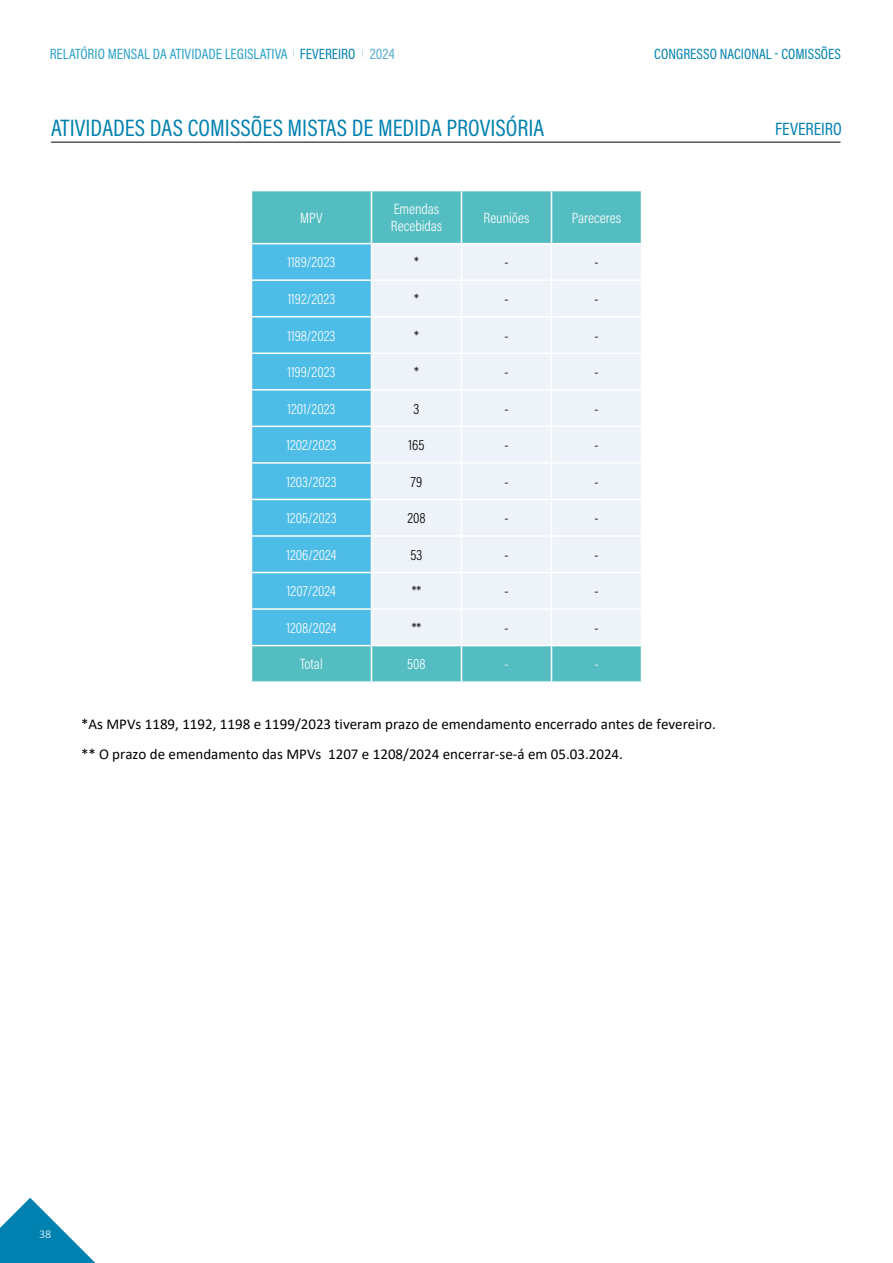
<style>
.page{position:relative;width:893px;height:1263px;background:#fff}
.page>*{position:absolute;margin:0;border:0;box-sizing:border-box;transform-origin:0 0}
.t1{font:24px "Acumin Pro Cond";color:#0080af}
.t2{font:18px "Acumin Pro Cond";color:#0080af}
.t3{font:15px/30px "Calibri";color:#000}
.t4{font:300 15px/16.5px "Acumin Pro Cond";color:#fff}
.t5{font:15px "Acumin Pro Cond";color:#29a1c7}
.t6{font:300 15px "Acumin Pro Cond";letter-spacing:.005em;color:#000}
.t7{font:15px "Acumin Pro Cond";color:#0082ae}
.t8{font:300 12px "Calibri";color:#fff}
.s1{color:#0080af}
.s2{color:#57acce}
</style>
<div class="page">
<svg style="left:0;top:1198px;width:96px;height:65px"></svg>
<div style="left:252px;top:191px;width:389px;height:490px;background:#54bdc1"></div>
<div style="left:252px;top:244px;width:119px;height:401px;background:#4dbde8"></div>
<div style="left:372px;top:244px;width:269px;height:401px;background:#edf3f8"></div>
<hr style="left:371px;top:191px;width:1px;height:52px;background:#fff">
<hr style="left:461px;top:191px;width:1px;height:52px;background:#fff">
<hr style="left:551px;top:191px;width:1px;height:52px;background:#fff">
<hr style="left:251px;top:243px;width:120px;height:1px;background:#fff">
<hr style="left:371px;top:243px;width:90px;height:1px;background:#fff">
<hr style="left:371px;top:244px;width:1px;height:35px;background:#fff">
<hr style="left:461px;top:243px;width:90px;height:1px;background:#fff">
<hr style="left:461px;top:244px;width:1px;height:35px;background:#fff">
<hr style="left:551px;top:243px;width:91px;height:1px;background:#fff">
<hr style="left:551px;top:244px;width:1px;height:35px;background:#fff">
<hr style="left:251px;top:279px;width:120px;height:2px;background:#fff">
<hr style="left:371px;top:279px;width:90px;height:2px;background:#fff">
<hr style="left:371px;top:281px;width:1px;height:35px;background:#fff">
<hr style="left:461px;top:279px;width:90px;height:2px;background:#fff">
<hr style="left:461px;top:281px;width:1px;height:35px;background:#fff">
<hr style="left:551px;top:279px;width:91px;height:2px;background:#fff">
<hr style="left:551px;top:281px;width:1px;height:35px;background:#fff">
<hr style="left:251px;top:316px;width:120px;height:1px;background:#fff">
<hr style="left:371px;top:316px;width:90px;height:1px;background:#fff">
<hr style="left:371px;top:317px;width:1px;height:35px;background:#fff">
<hr style="left:461px;top:316px;width:90px;height:1px;background:#fff">
<hr style="left:461px;top:317px;width:1px;height:35px;background:#fff">
<hr style="left:551px;top:316px;width:91px;height:1px;background:#fff">
<hr style="left:551px;top:317px;width:1px;height:35px;background:#fff">
<hr style="left:251px;top:352px;width:120px;height:2px;background:#fff">
<hr style="left:371px;top:352px;width:90px;height:2px;background:#fff">
<hr style="left:371px;top:354px;width:1px;height:35px;background:#fff">
<hr style="left:461px;top:352px;width:90px;height:2px;background:#fff">
<hr style="left:461px;top:354px;width:1px;height:35px;background:#fff">
<hr style="left:551px;top:352px;width:91px;height:2px;background:#fff">
<hr style="left:551px;top:354px;width:1px;height:35px;background:#fff">
<hr style="left:251px;top:389px;width:120px;height:2px;background:#fff">
<hr style="left:371px;top:389px;width:90px;height:2px;background:#fff">
<hr style="left:371px;top:391px;width:1px;height:35px;background:#fff">
<hr style="left:461px;top:389px;width:90px;height:2px;background:#fff">
<hr style="left:461px;top:391px;width:1px;height:35px;background:#fff">
<hr style="left:551px;top:389px;width:91px;height:2px;background:#fff">
<hr style="left:551px;top:391px;width:1px;height:35px;background:#fff">
<hr style="left:251px;top:426px;width:120px;height:1px;background:#fff">
<hr style="left:371px;top:426px;width:90px;height:1px;background:#fff">
<hr style="left:371px;top:427px;width:1px;height:35px;background:#fff">
<hr style="left:461px;top:426px;width:90px;height:1px;background:#fff">
<hr style="left:461px;top:427px;width:1px;height:35px;background:#fff">
<hr style="left:551px;top:426px;width:91px;height:1px;background:#fff">
<hr style="left:551px;top:427px;width:1px;height:35px;background:#fff">
<hr style="left:251px;top:462px;width:120px;height:2px;background:#fff">
<hr style="left:371px;top:462px;width:90px;height:2px;background:#fff">
<hr style="left:371px;top:464px;width:1px;height:35px;background:#fff">
<hr style="left:461px;top:462px;width:90px;height:2px;background:#fff">
<hr style="left:461px;top:464px;width:1px;height:35px;background:#fff">
<hr style="left:551px;top:462px;width:91px;height:2px;background:#fff">
<hr style="left:551px;top:464px;width:1px;height:35px;background:#fff">
<hr style="left:251px;top:499px;width:120px;height:1px;background:#fff">
<hr style="left:371px;top:499px;width:90px;height:1px;background:#fff">
<hr style="left:371px;top:500px;width:1px;height:35px;background:#fff">
<hr style="left:461px;top:499px;width:90px;height:1px;background:#fff">
<hr style="left:461px;top:500px;width:1px;height:35px;background:#fff">
<hr style="left:551px;top:499px;width:91px;height:1px;background:#fff">
<hr style="left:551px;top:500px;width:1px;height:35px;background:#fff">
<hr style="left:251px;top:535px;width:120px;height:2px;background:#fff">
<hr style="left:371px;top:535px;width:90px;height:2px;background:#fff">
<hr style="left:371px;top:537px;width:1px;height:35px;background:#fff">
<hr style="left:461px;top:535px;width:90px;height:2px;background:#fff">
<hr style="left:461px;top:537px;width:1px;height:35px;background:#fff">
<hr style="left:551px;top:535px;width:91px;height:2px;background:#fff">
<hr style="left:551px;top:537px;width:1px;height:35px;background:#fff">
<hr style="left:251px;top:572px;width:120px;height:1px;background:#fff">
<hr style="left:371px;top:572px;width:90px;height:1px;background:#fff">
<hr style="left:371px;top:573px;width:1px;height:35px;background:#fff">
<hr style="left:461px;top:572px;width:90px;height:1px;background:#fff">
<hr style="left:461px;top:573px;width:1px;height:35px;background:#fff">
<hr style="left:551px;top:572px;width:91px;height:1px;background:#fff">
<hr style="left:551px;top:573px;width:1px;height:35px;background:#fff">
<hr style="left:251px;top:608px;width:120px;height:2px;background:#fff">
<hr style="left:371px;top:608px;width:90px;height:2px;background:#fff">
<hr style="left:371px;top:610px;width:1px;height:35px;background:#fff">
<hr style="left:461px;top:608px;width:90px;height:2px;background:#fff">
<hr style="left:461px;top:610px;width:1px;height:35px;background:#fff">
<hr style="left:551px;top:608px;width:91px;height:2px;background:#fff">
<hr style="left:551px;top:610px;width:1px;height:35px;background:#fff">
<hr style="left:251px;top:645px;width:120px;height:1px;background:#fff">
<hr style="left:371px;top:645px;width:90px;height:1px;background:#fff">
<hr style="left:371px;top:646px;width:1px;height:35px;background:#fff">
<hr style="left:461px;top:645px;width:90px;height:1px;background:#fff">
<hr style="left:461px;top:646px;width:1px;height:35px;background:#fff">
<hr style="left:551px;top:645px;width:91px;height:1px;background:#fff">
<hr style="left:551px;top:646px;width:1px;height:35px;background:#fff">
<hr style="left:51px;top:142px;width:789px;height:1px;background:#000">
<p class="t5" style="left:50px;top:44px;width:347px">RELATÓRIO MENSAL DA ATIVIDADE LEGISLATIVA <sup>|</sup> <span class="s1">FEVEREIRO</span> <sup>|</sup> <span class="s2">2024</span></p>
<p class="t7" style="left:654px;top:44px;width:188px">CONGRESSO NACIONAL - COMISSÕES</p>
<h1 class="t1" style="left:51px;top:112px;width:495px">ATIVIDADES DAS COMISSÕES MISTAS DE MEDIDA PROVISÓRIA</h1>
<p class="t2" style="left:775px;top:118px;width:68px">FEVEREIRO</p>
<p class="t4" style="left:300px;top:209px;width:24px">MPV</p>
<p class="t4" style="left:391px;top:201px;width:53px">Emendas<br>Recebidas</p>
<p class="t4" style="left:483px;top:209px;width:48px">Reuniões</p>
<p class="t4" style="left:572px;top:209px;width:51px">Pareceres</p>
<p class="t4" style="left:288px;top:254px;width:49px">1189/2023</p>
<p class="t6" style="left:414px;top:253px;width:6px">*</p>
<p class="t6" style="left:504px;top:253px;width:6px">-</p>
<p class="t6" style="left:594px;top:253px;width:6px">-</p>
<p class="t4" style="left:288px;top:290px;width:49px">1192/2023</p>
<p class="t6" style="left:414px;top:289px;width:6px">*</p>
<p class="t4" style="left:288px;top:327px;width:49px">1198/2023</p>
<p class="t6" style="left:414px;top:326px;width:6px">*</p>
<p class="t4" style="left:288px;top:363px;width:49px">1199/2023</p>
<p class="t6" style="left:414px;top:362px;width:6px">*</p>
<p class="t6" style="left:504px;top:289px;width:6px">-</p>
<p class="t6" style="left:594px;top:289px;width:6px">-</p>
<p class="t6" style="left:504px;top:326px;width:6px">-</p>
<p class="t6" style="left:594px;top:326px;width:6px">-</p>
<p class="t6" style="left:504px;top:362px;width:6px">-</p>
<p class="t6" style="left:594px;top:362px;width:6px">-</p>
<p class="t4" style="left:288px;top:400px;width:49px">1201/2023</p>
<p class="t6" style="left:414px;top:399px;width:7px">3</p>
<p class="t6" style="left:504px;top:399px;width:6px">-</p>
<p class="t6" style="left:594px;top:399px;width:6px">-</p>
<p class="t4" style="left:287px;top:436px;width:51px">1202/2023</p>
<p class="t6" style="left:408px;top:435px;width:18px">165</p>
<p class="t6" style="left:504px;top:435px;width:6px">-</p>
<p class="t6" style="left:594px;top:435px;width:6px">-</p>
<p class="t4" style="left:286px;top:473px;width:52px">1203/2023</p>
<p class="t6" style="left:411px;top:472px;width:13px">79</p>
<p class="t6" style="left:504px;top:472px;width:6px">-</p>
<p class="t6" style="left:594px;top:472px;width:6px">-</p>
<p class="t4" style="left:286px;top:510px;width:52px">1205/2023</p>
<p class="t6" style="left:407px;top:508px;width:20px">208</p>
<p class="t6" style="left:504px;top:508px;width:6px">-</p>
<p class="t6" style="left:594px;top:508px;width:6px">-</p>
<p class="t4" style="left:286px;top:546px;width:52px">1206/2024</p>
<p class="t6" style="left:411px;top:545px;width:13px">53</p>
<p class="t6" style="left:504px;top:545px;width:6px">-</p>
<p class="t6" style="left:594px;top:545px;width:6px">-</p>
<p class="t4" style="left:287px;top:583px;width:50px">1207/2024</p>
<p class="t6" style="left:412px;top:582px;width:11px">**</p>
<p class="t6" style="left:504px;top:582px;width:6px">-</p>
<p class="t6" style="left:594px;top:582px;width:6px">-</p>
<p class="t4" style="left:286px;top:619px;width:52px">1208/2024</p>
<p class="t6" style="left:412px;top:618px;width:11px">**</p>
<p class="t6" style="left:504px;top:618px;width:6px">-</p>
<p class="t6" style="left:594px;top:618px;width:6px">-</p>
<p class="t4" style="left:300px;top:656px;width:24px">Total</p>
<p class="t4" style="left:407px;top:656px;width:20px">508</p>
<p class="t4" style="left:504px;top:656px;width:6px">-</p>
<p class="t4" style="left:594px;top:656px;width:6px">-</p>
<p class="t3" style="left:81px;top:708px;width:636px">*As MPVs 1189, 1192, 1198 e 1199/2023 tiveram prazo de emendamento encerrado antes de fevereiro. ** O prazo de emendamento das MPVs 1207 e 1208/2024 encerrar-se-á em 05.03.2024.</p>
<p class="t8" style="left:39px;top:1226px;width:14px">38</p>
</div>
